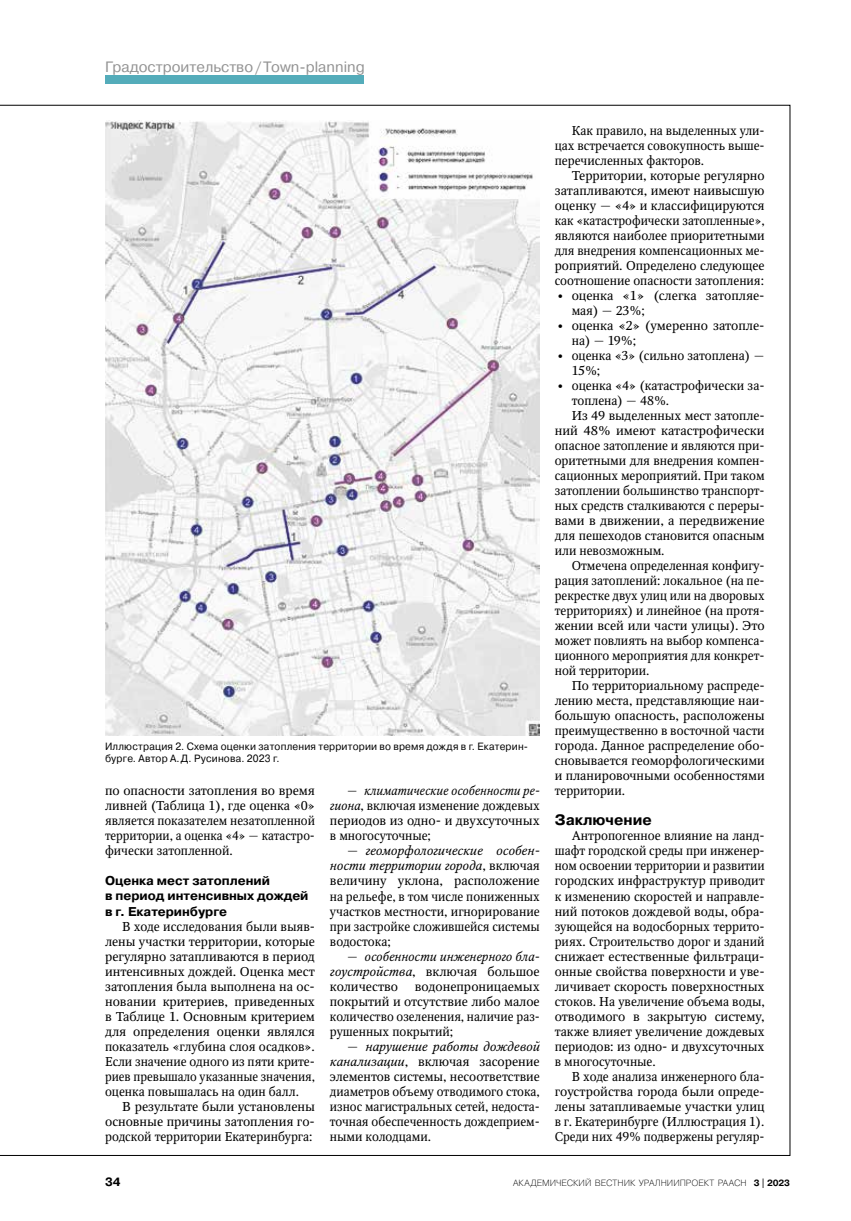
<style>
.page{position:relative;width:851px;height:1221px;background:#fff}
.page>*{position:absolute;margin:0;border:0;box-sizing:border-box;transform-origin:0 0}
.t1{font:15px "Pragmatica C";color:#939393}
.t2{font:700 15px "Pragmatica C";color:#000}
.t3{font:12.75px/15px "Octava C";color:#000;text-align:justify}
.t4{font:12.75px/15px "Octava C";color:#000;text-align:justify;scale:1.05 1}
.t5{font:12.75px/15px "Octava C";color:#000;text-align:justify;scale:1.04 1}
.t6{font:italic 12.75px/15px "Octava C";color:#000;text-align:justify}
.t7{font:700 12.75px/15px "Pragmatica C";color:#000}
.t8{font:700 12px "Pragmatica C";color:#000}
.t9{font:10.5px/12px "Pragmatica C";letter-spacing:.02em;color:#000;scale:.96 1}
.t10{font:9px "Pragmatica Light C";letter-spacing:-.005em;color:#000}
.s1{font-style:italic}
.s2{font-style:normal}
.s3{font-family:"Pragmatica C";font-weight:700}
</style>
<div class="page">
<div style="left:105px;top:75px;width:258px;height:9px;background:#54acba"></div>
<img style="left:105px;top:120px;width:434px;height:615px">
<p class="t1" style="left:105px;top:58px;width:261px">Градостроительство / Town-planning</p>
<p class="t9" style="left:105px;top:741px;width:442px">Иллюстрация 2. Схема оценки затопления территории во время дождя в г. Екатерин&shy;бурге. Автор А.Д. Русинова. 2023 г.</p>
<p class="t4" style="left:105px;top:783px;width:201px">по опасности затопления во время ливней (Таблица 1), где оценка «0» является показателем незатопленной территории, а оценка «4» — катастро&shy;фически затопленной.</p>
<p class="t7" style="left:105px;top:873px;width:205px">Оценка мест затоплений<br>в период интенсивных дождей в г. Екатеринбурге</p>
<p class="t3" style="left:105px;top:918px;width:211px;text-indent:17px">В ходе исследования были выяв&shy;лены участки территории, которые регулярно затапливаются в период интенсивных дождей. Оценка мест затопления была выполнена на ос&shy;новании критериев, приведенных в Таблице 1. Основным критерием для определения оценки являлся показатель «глубина слоя осадков».<br>Если значение одного из пяти крите&shy;риев превышало указанные значения, оценка повышалась на один балл.</p>
<p class="t4" style="left:105px;top:1098px;width:201px;text-indent:17px">В результате были установлены основные причины затопления го&shy;родской территории Екатеринбурга:</p>
<p class="t3" style="left:330px;top:783px;width:211px;text-indent:17px">— <span class="s1">климатические особенности ре&shy;гиона</span>, включая изменение дождевых периодов из одно- и двухсуточных в многосуточные;</p>
<p class="t4" style="left:330px;top:843px;width:201px;text-indent:17px">— <span class="s1">геоморфологические особен&shy;ности территории города</span>, включая величину уклона, расположение на рельефе, в том числе пониженных участков местности, игнорирование при застройке сложившейся системы водостока;</p>
<p class="t6" style="left:330px;top:948px;width:211px;text-indent:17px"><span class="s2">—</span> особенности инженерного бла&shy;гоустройства<span class="s2">, включая большое количество</span></p>
<p class="t4" style="left:330px;top:978px;width:201px;text-indent:85px">водонепроницаемых покрытий и отсутствие либо малое количество озеленения, наличие раз&shy;рушенных покрытий;</p>
<p class="t4" style="left:330px;top:1038px;width:201px;text-indent:17px">— <span class="s1">нарушение работы дождевой канализации</span>, включая засорение элементов системы, несоответствие диаметров объему отводимого стока, износ магистральных сетей, недоста&shy;точная обеспеченность дождеприем&shy;ными колодцами.</p>
<p class="t3" style="left:554px;top:123px;width:211px;text-indent:17px">Как правило, на выделенных ули&shy;цах встречается совокупность выше&shy;перечисленных факторов.</p>
<p class="t5" style="left:554px;top:168px;width:203px;text-indent:17px">Территории, которые регулярно затапливаются, имеют наивысшую оценку — «4» и классифицируются как «катастрофически затопленные», являются наиболее приоритетными для внедрения компенсационных ме&shy;роприятий. Определено следующее соотношение опасности затопления:</p>
<p class="t3" style="left:571px;top:288px;width:194px;text-indent:-17px">• оценка «1» (слегка затопляе&shy;мая) — 23%;</p>
<p class="t3" style="left:571px;top:318px;width:194px;text-indent:-17px">• оценка «2» (умеренно затопле&shy;на) — 19%;</p>
<p class="t3" style="left:571px;top:348px;width:194px;text-indent:-17px">• оценка «3» (сильно затоплена) —<br>15%;</p>
<p class="t3" style="left:554px;top:378px;width:211px">• оценка «4» (катастрофически за-</p>
<p class="t3" style="left:571px;top:393px;width:99px">топлена) — 48%.</p>
<p class="t3" style="left:571px;top:408px;width:194px">Из 49 выделенных мест затопле-</p>
<p class="t4" style="left:554px;top:423px;width:201px">ний 48% имеют катастрофически</p>
<p class="t3" style="left:554px;top:438px;width:211px">опасное затопление и являются при-</p>
<p class="t3" style="left:554px;top:453px;width:211px">оритетными для внедрения компен-</p>
<p class="t3" style="left:554px;top:468px;width:211px">сационных мероприятий. При таком</p>
<p class="t3" style="left:554px;top:483px;width:211px">затоплении большинство транспорт-</p>
<p class="t3" style="left:554px;top:498px;width:211px">ных средств сталкиваются с переры-</p>
<p class="t4" style="left:554px;top:513px;width:201px">вами в движении, а передвижение</p>
<p class="t3" style="left:554px;top:528px;width:211px">для пешеходов становится опасным</p>
<p class="t3" style="left:554px;top:543px;width:111px">или невозможным.</p>
<p class="t3" style="left:571px;top:558px;width:194px">Отмечена определенная конфигу-</p>
<p class="t3" style="left:554px;top:573px;width:211px">рация затоплений: локальное (на пе-</p>
<p class="t3" style="left:554px;top:588px;width:211px">рекрестке двух улиц или на дворовых</p>
<p class="t3" style="left:554px;top:603px;width:211px">территориях) и линейное (на протя-</p>
<p class="t4" style="left:554px;top:618px;width:201px">жении всей или части улицы). Это</p>
<p class="t3" style="left:554px;top:633px;width:211px">может повлиять на выбор компенса-</p>
<p class="t3" style="left:554px;top:648px;width:211px">ционного мероприятия для конкрет-</p>
<p class="t3" style="left:554px;top:663px;width:96px">ной территории.</p>
<p class="t3" style="left:571px;top:678px;width:194px">По территориальному распреде-</p>
<p class="t3" style="left:554px;top:693px;width:211px">лению места, представляющие наи-</p>
<p class="t4" style="left:554px;top:708px;width:201px">большую опасность, расположены</p>
<p class="t3" style="left:554px;top:723px;width:211px">преимущественно в восточной части</p>
<p class="t3" style="left:554px;top:738px;width:211px">города. Данное распределение обо-</p>
<p class="t3" style="left:554px;top:753px;width:211px">сновывается геоморфологическими</p>
<p class="t3" style="left:554px;top:768px;width:211px">и планировочными особенностями</p>
<p class="t3" style="left:554px;top:783px;width:72px">территории.</p>
<p class="t2" style="left:554px;top:812px;width:98px">Заключение</p>
<p class="t3" style="left:554px;top:828px;width:211px;text-indent:17px">Антропогенное влияние на ланд&shy;шафт городской среды при инженер&shy;ном освоении территории и развитии городских инфраструктур приводит к изменению скоростей и направле&shy;ний потоков дождевой воды, обра&shy;зующейся на водосборных террито&shy;риях. Строительство дорог и зданий снижает естественные фильтраци&shy;онные свойства поверхности и уве&shy;личивает скорость поверхностных стоков. На увеличение объема воды, отводимого в закрытую систему, также влияет увеличение дождевых периодов: из одно- и двухсуточных в многосуточные.</p>
<p class="t3" style="left:554px;top:1068px;width:211px;text-indent:17px">В ходе анализа инженерного бла&shy;гоустройства города были опреде&shy;лены затапливаемые участки улиц в г. Екатеринбурге (Иллюстрация 1).<br>Среди них 49% подвержены регуляр-</p>
<p class="t8" style="left:105px;top:1174px;width:17px">34</p>
<p class="t10" style="left:513px;top:1177px;width:278px">АКАДЕМИЧЕСКИЙ ВЕСТНИК УРАЛНИИПРОЕКТ РААСН <span class="s3">3 | 2023</span></p>
</div>
